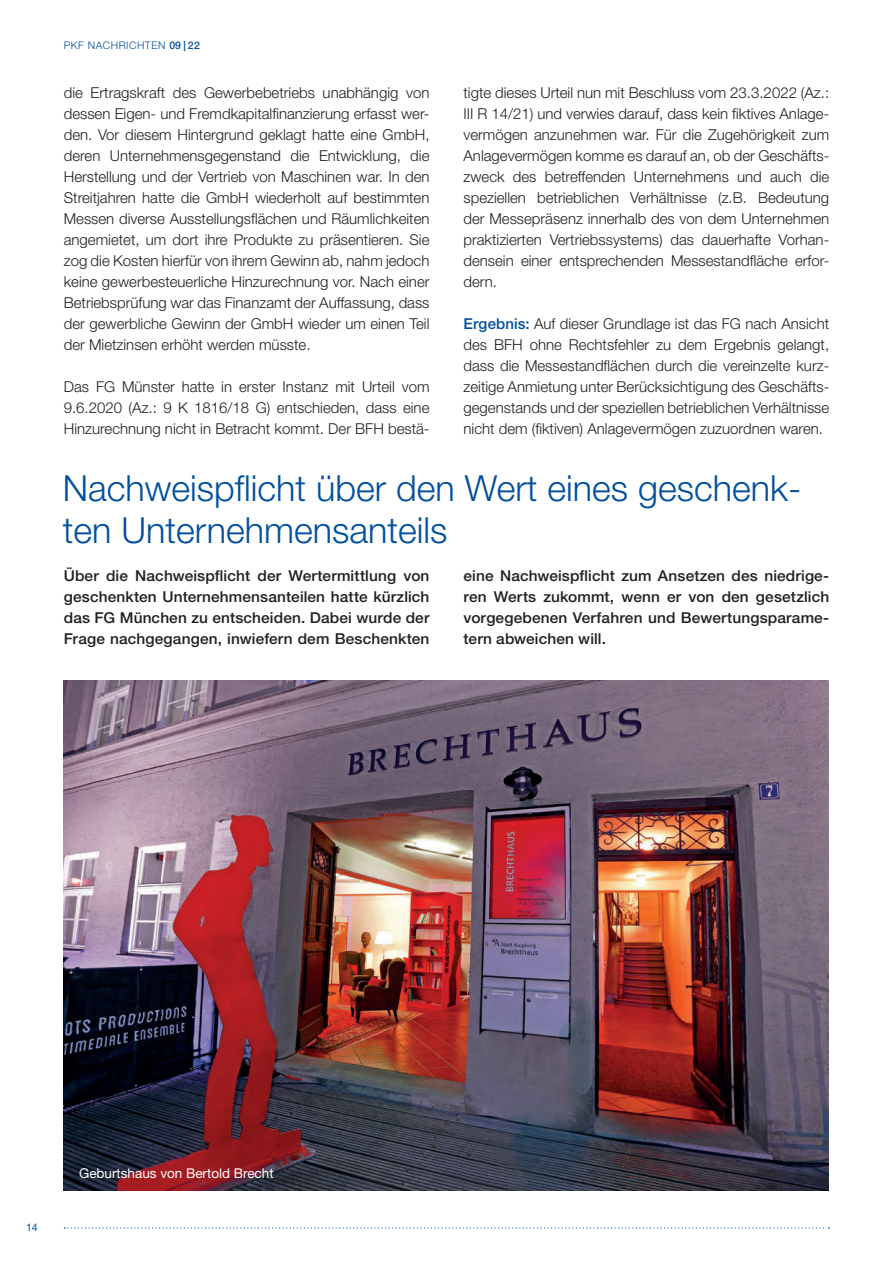
<style>
.page{position:relative;width:893px;height:1263px;background:#fff}
.page>*{position:absolute;margin:0;border:0;box-sizing:border-box;transform-origin:0 0}
.t1{font:300 36px/42px "Helvetica Neue LT";color:#014f9e}
.Copy_Fließtext{font:300 15px/21px "Helvetica Neue LT";color:#231f20;text-align:justify}
.Copy_Fließtext-2{font:500 15px/21px "Helvetica Neue LT";letter-spacing:.01em;color:#231f20;text-align:justify}
.t2{font:13.5px "Helvetica Neue LT";color:#fff}
.t3{font:300 10.5px "Helvetica Neue LT";letter-spacing:.05em;color:#014f9e}
.t4{font:10.5px "Helvetica Neue LT";color:#014f9e}
.s1{font-weight:500}
.s2{font-weight:500;color:#014f9e}
</style>
<div class="page">
<svg style="left:64px;top:1227px;width:766px;height:1px"></svg>
<img style="left:64px;top:680px;width:765px;height:511px">
<p class="t3" style="left:64px;top:39px;width:138px">PKF NACHRICHTEN <span class="s1">09 | 22</span></p>
<p class="Copy_Fließtext" style="left:64px;top:81px;width:367px">die Ertragskraft des Gewerbebetriebs unabhängig von dessen Eigen- und Fremdkapitalfinanzierung erfasst wer&shy;den. Vor diesem Hintergrund geklagt hatte eine GmbH, deren Unternehmensgegenstand die Entwicklung, die Herstellung und der Vertrieb von Maschinen war. In den Streitjahren hatte die GmbH wiederholt auf bestimmten Messen diverse Ausstellungsflächen und Räumlichkeiten angemietet, um dort ihre Produkte zu präsentieren. Sie zog die Kosten hierfür von ihrem Gewinn ab, nahm jedoch keine gewerbesteuerliche Hinzurechnung vor. Nach einer Betriebsprüfung war das Finanzamt der Auffassung, dass der gewerbliche Gewinn der GmbH wieder um einen Teil der Mietzinsen erhöht werden müsste.</p>
<p class="Copy_Fließtext" style="left:64px;top:375px;width:367px">Das FG Münster hatte in erster Instanz mit Urteil vom 9.6.2020 (Az.: 9 K 1816/18 G) entschieden, dass eine Hinzurechnung nicht in Betracht kommt. Der BFH bestä-</p>
<p class="Copy_Fließtext" style="left:463px;top:81px;width:367px">tigte dieses Urteil nun mit Beschluss vom 23.3.2022 (Az.:<br>III R 14/21) und verwies darauf, dass kein fiktives Anlage&shy;vermögen anzunehmen war. Für die Zugehörigkeit zum Anlagevermögen komme es darauf an, ob der Geschäfts&shy;zweck des betreffenden Unternehmens und auch die speziellen betrieblichen Verhältnisse (z.B. Bedeutung der Messepräsenz innerhalb des von dem Unternehmen praktizierten Vertriebssystems) das dauerhafte Vorhan&shy;densein einer entsprechenden Messestandfläche erfor&shy;dern.</p>
<p class="Copy_Fließtext" style="left:463px;top:312px;width:367px"><span class="s2">Ergebnis:</span> Auf dieser Grundlage ist das FG nach Ansicht des BFH ohne Rechtsfehler zu dem Ergebnis gelangt, dass die Messestandflächen durch die vereinzelte kurz&shy;zeitige Anmietung unter Berücksichtigung des Geschäfts&shy;gegenstands und der speziellen betrieblichen Verhältnisse nicht dem (fiktiven) Anlagevermögen zuzuordnen waren.</p>
<p class="t1" style="left:63px;top:466px;width:740px">Nachweispflicht über den Wert eines geschenk&shy;ten Unternehmensanteils</p>
<p class="Copy_Fließtext-2" style="left:64px;top:565px;width:367px">Über die Nachweispflicht der Wertermittlung von geschenkten Unternehmensanteilen hatte kürzlich das FG München zu entscheiden. Dabei wurde der Frage nachgegangen, inwiefern dem Beschenkten</p>
<p class="Copy_Fließtext-2" style="left:463px;top:565px;width:367px">eine Nachweispflicht zum Ansetzen des niedrige&shy;ren Werts zukommt, wenn er von den gesetzlich vorgegebenen Verfahren und Bewertungsparame&shy;tern abweichen will.</p>
<p class="t4" style="left:26px;top:1221px;width:13px">14</p>
<p class="t2" style="left:79px;top:1165px;width:196px">Geburtshaus von Bertold Brecht</p>
</div>
